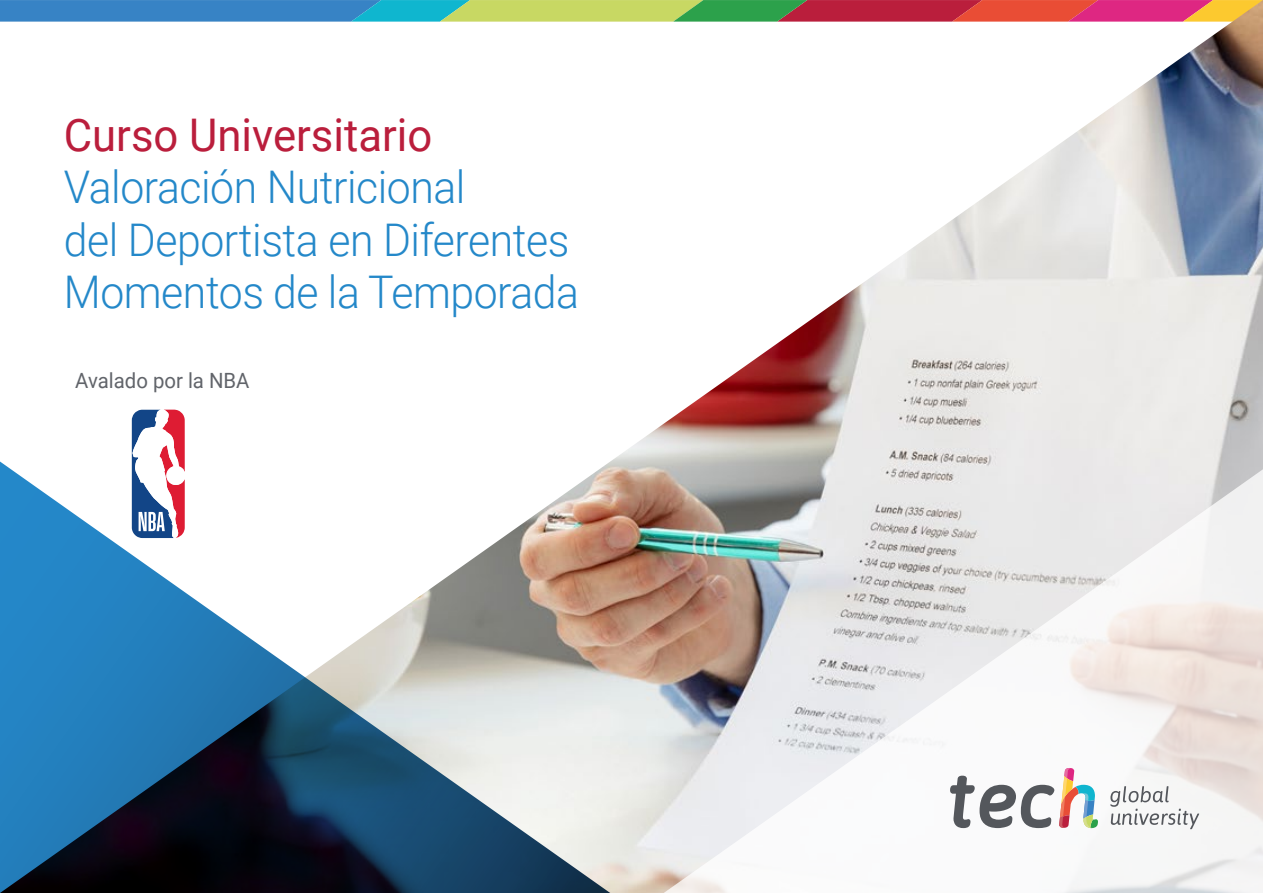
<style>
.page{position:relative;width:1263px;height:893px;background:#fff}
.page>*{position:absolute;margin:0;border:0;box-sizing:border-box;transform-origin:0 0}
.t1{font:300 45px/52.5px "Roboto";letter-spacing:-.01em;color:#2488c9;scale:.95 1}
.t2{font:45px "Roboto";color:#ba1e3c}
.t3{font:21px "Roboto";color:#61646a}
</style>
<div class="page">
<img style="left:0;top:0;width:1263px;height:454px">
<svg style="left:640px;top:454px;width:623px;height:439px"></svg>
<svg style="left:0;top:446px;width:640px;height:447px"></svg>
<svg style="left:132px;top:410px;width:53px;height:128px"></svg>
<svg style="left:1110px;top:786px;width:89px;height:43px"></svg>
<svg style="left:950px;top:768px;width:148px;height:60px"></svg>
<p class="t2" style="left:64px;top:103px;width:370px">Curso Universitario</p>
<p class="t1" style="left:64px;top:159px;width:544px">Valoración Nutricional<br>del Deportista en Diferentes<br>Momentos de la Temporada</p>
<p class="t3" style="left:75px;top:366px;width:176px">Avalado por la NBA</p>
</div>
